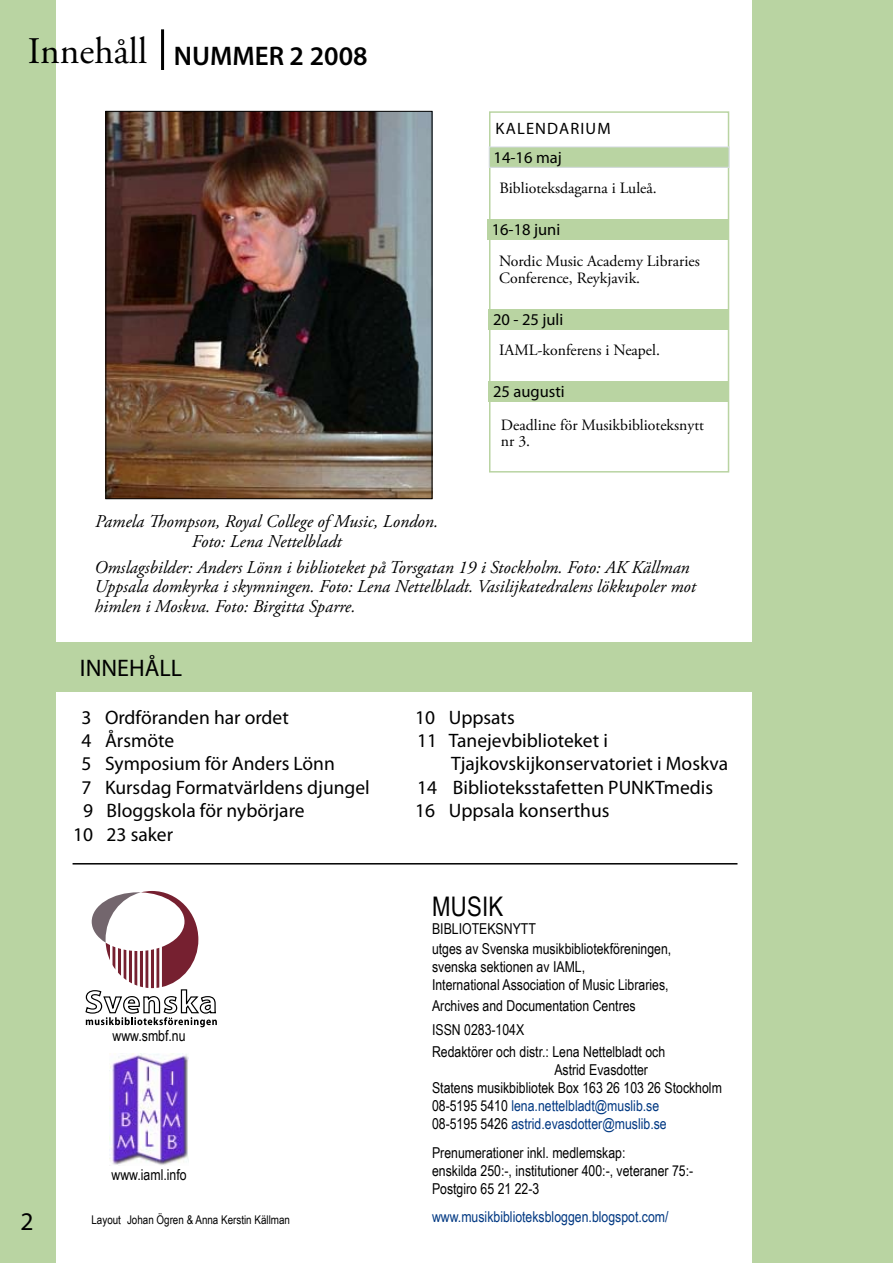
<style>
.page{position:relative;width:893px;height:1263px;background:#fff}
.page>*{position:absolute;margin:0;border:0;box-sizing:border-box;transform-origin:0 0}
.t1{font:600 27px "Myriad Pro";color:#000}
.t2{font:27px "Arial Narrow";letter-spacing:.01em;color:#000}
.t3{font:25.5px "Myriad";color:#000}
.t4{font:24px "Myriad Pro";color:#000}
.t5{font:19.5px "Myriad Pro";color:#000}
.t6{font:italic 18px/19.5px "Adobe Garamond Pro";color:#000}
.t7{font:16.5px "Myriad Pro";color:#000}
.t8{font:16.5px "Myriad Pro";letter-spacing:.07em;color:#000}
.t9{font:15.75px/16.5px "Adobe Garamond Pro";color:#000}
.t10{font:15px/18px "Arial Narrow";color:#000}
.t11{font:15px "Arial Narrow";color:#003882}
.t12{font:12px "Arial Narrow";color:#000}
.s1{font-family:"Adobe Garamond Pro";font-weight:400;font-size:37.5px}
.s2{color:#003882}
</style>
<div class="page">
<div style="left:489px;top:111px;width:240px;height:361px;border:2px solid #b9d4a2"></div>
<div style="left:54px;top:642px;width:702px;height:50px;background:#b9d4a2"></div>
<div style="left:0;top:0;width:55px;height:1263px;background:#b9d4a2"></div>
<hr style="left:161px;top:29px;width:3px;height:41px;background:#000">
<hr style="left:73px;top:863px;width:664px;height:1px;background:#000">
<svg style="left:85px;top:891px;width:132px;height:136px"></svg>
<div style="left:489px;top:147px;width:240px;height:20px;background:#b9d4a2"></div>
<div style="left:489px;top:147px;width:240px;height:21px;border:1px solid #d8dde6"></div>
<div style="left:487px;top:219px;width:241px;height:21px;background:#b9d4a2"></div>
<img style="left:110px;top:1054px;width:78px;height:111px">
<div style="left:753px;top:0;width:140px;height:1263px;background:#b9d4a2"></div>
<div style="left:489px;top:309px;width:240px;height:21px;background:#b9d4a2"></div>
<div style="left:489px;top:381px;width:240px;height:20px;background:#b9d4a2"></div>
<img style="left:108px;top:113px;width:322px;height:384px">
<div style="left:106px;top:111px;width:326px;height:388px;border:1px solid #000"></div>
<h1 class="t1" style="left:28px;top:41px;width:341px"><span class="s1">Innehåll</span> NUMMER 2 2008</h1>
<p class="t6" style="left:95px;top:512px;width:345px;text-align:center">Pamela Thompson, Royal College of Music, London.<br>Foto: Lena Nettelbladt</p>
<p class="t8" style="left:496px;top:119px;width:115px">Kalendarium</p>
<p class="t7" style="left:494px;top:148px;width:70px">14-16 maj</p>
<p class="t9" style="left:500px;top:180px;width:159px">Biblioteksdagarna i Luleå.</p>
<p class="t7" style="left:492px;top:220px;width:70px">16-18 juni</p>
<p class="t9" style="left:499px;top:253px;width:202px">Nordic Music Academy Libraries<br>Conference, Reykjavik.</p>
<p class="t7" style="left:493px;top:310px;width:72px">20 - 25 juli</p>
<p class="t9" style="left:499px;top:342px;width:162px">IAML-konferens i Neapel.</p>
<p class="t7" style="left:493px;top:382px;width:73px">25 augusti</p>
<p class="t9" style="left:501px;top:417px;width:205px">Deadline för Musikbiblioteksnytt nr 3.</p>
<p class="t6" style="left:94px;top:558px;width:603px">Omslagsbilder: Anders Lönn i biblioteket på Torsgatan 19 i Stockholm. Foto: AK Källman<br>Uppsala domkyrka i skymningen. Foto: Lena Nettelbladt. Vasilijkatedralens lökkupoler mot himlen i Moskva. Foto: Birgitta Sparre.</p>
<h3 class="t4" style="left:80px;top:655px;width:13px">INNE</h3>
<h3 class="t4" style="left:129px;top:655px;width:54px">HÅLL</h3>
<h3 class="t5" style="left:82px;top:706px;width:209px">3 Ordföranden har ordet</h3>
<h3 class="t5" style="left:82px;top:730px;width:94px">4 Årsmöte</h3>
<h3 class="t5" style="left:82px;top:753px;width:255px">5 Symposium för Anders Lönn</h3>
<h3 class="t5" style="left:82px;top:776px;width:290px">7 Kursdag Formatvärldens djungel</h3>
<h3 class="t5" style="left:83px;top:800px;width:223px">9 Bloggskola för nybörjare</h3>
<h3 class="t5" style="left:73px;top:823px;width:102px">10 23 saker</h3>
<h2 class="t3" style="left:21px;top:1208px;width:15px">2</h2>
<p class="t10" style="left:113px;top:1026px;width:75px">www.smbf.nu</p>
<p class="t10" style="left:112px;top:1165px;width:77px">www.iaml.info</p>
<p class="t12" style="left:91px;top:1210px;width:200px">Layout Johan Ögren &amp; Anna Kerstin Källman</p>
<h3 class="t5" style="left:415px;top:706px;width:101px">10 U ppsats</h3>
<h3 class="t5" style="left:417px;top:730px;width:192px">11 Tanejevbiblioteket i</h3>
<h3 class="t5" style="left:451px;top:753px;width:279px">Tjajkovskijkonservatoriet i Moskva</h3>
<h3 class="t5" style="left:417px;top:776px;width:204px">14 Biblioteksstafetten PUNKT</h3>
<h3 class="t5" style="left:664px;top:776px;width:51px">medis</h3>
<h3 class="t5" style="left:415px;top:800px;width:196px">16 U ppsala konserthus</h3>
<h1 class="t2" style="left:432px;top:887px;width:73px">MUSIK</h1>
<p class="t10" style="left:432px;top:919px;width:105px">BIBLIOTEKSNYTT</p>
<p class="t10" style="left:432px;top:939px;width:241px">utges av Svenska musikbibliotekföreningen, svenska sektionen av IAML,<br>International Association of Music Libraries,</p>
<p class="t10" style="left:432px;top:996px;width:205px">Archives and Documentation Centres</p>
<p class="t10" style="left:432px;top:1018px;width:235px;line-height:22.2px">ISSN 0283-104X<br>Redaktörer och distr.: Lena Nettelbladt och</p>
<p class="t10" style="left:432px;top:1060px;width:291px;text-indent:122px">Astrid Evasdotter<br>Statens musikbibliotek Box 163 26 103 26 Stockholm 08-5195 5410 <span class="s2">lena.nettelbladt@muslib.se<br></span>08-5195 5426 <span class="s2">astrid.evasdotter@muslib.se</span></p>
<p class="t10" style="left:432px;top:1143px;width:263px">Prenumerationer inkl. medlemskap:<br>enskilda 250:-, institutioner 400:-, veteraner 75:-<br>Postgiro 65 21 22-3</p>
<p class="t11" style="left:432px;top:1205px;width:238px">www.musikbiblioteksbloggen.blogspot.com/</p>
</div>
